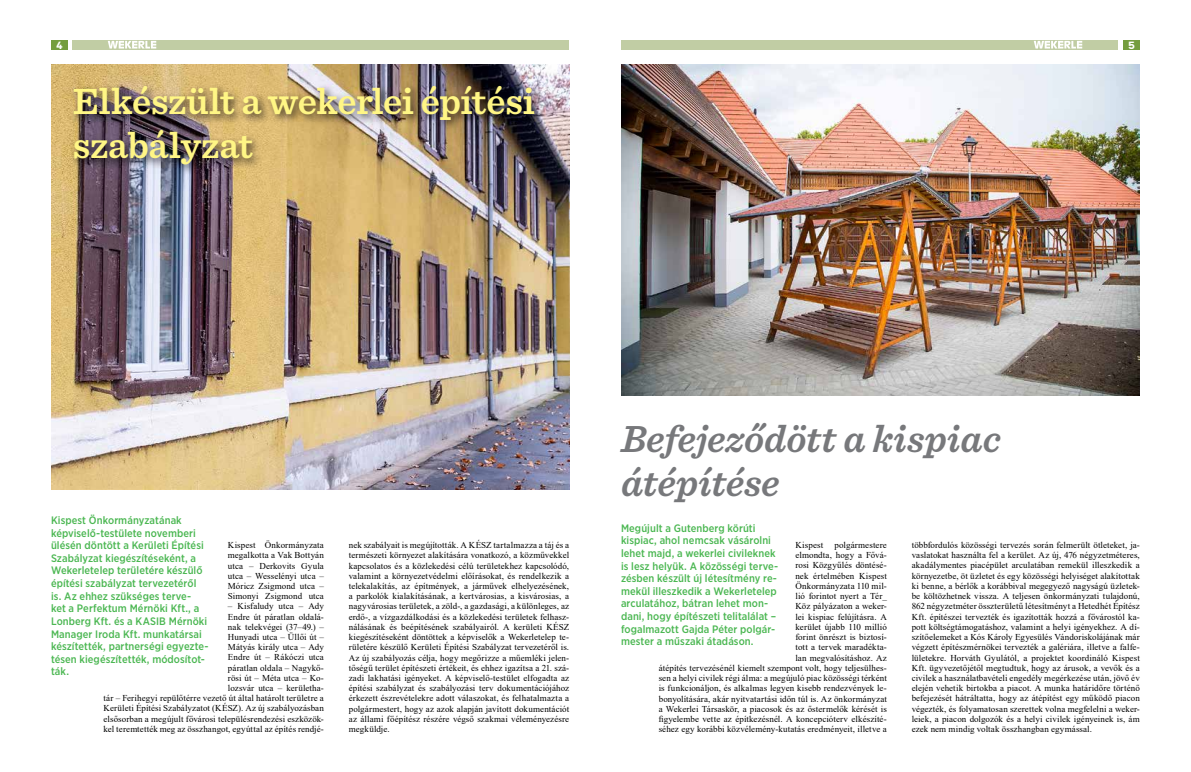
<style>
.page{position:relative;width:1191px;height:772px;background:#fff}
.page>*{position:absolute;margin:0;border:0;box-sizing:border-box;transform-origin:0 0}
.t1{font:italic 600 39.4px/44px "Sentinel";letter-spacing:-.005em;color:#77787b}
.t2{font:600 38px/44px "Sentinel";letter-spacing:-.01em;color:#fff685}
.t3{font:500 10.8px/12.6px "Gotham Narrow";letter-spacing:.005em;color:#4bb752}
.t4{font:800 10.5px "Andes";color:#fff}
.t5{font:9px/10.2px "Times New Roman";letter-spacing:.01em;color:#000;text-align:justify}
</style>
<div class="page">
<div style="left:51px;top:40px;width:17px;height:10px;background:#749d3e"></div>
<div style="left:1123px;top:40px;width:16px;height:10px;background:#749d3e"></div>
<img style="left:621px;top:65px;width:519px;height:330px">
<div style="left:72px;top:40px;width:497px;height:10px;background:#c1cda4"></div>
<div style="left:621px;top:40px;width:496px;height:10px;background:#c1cda4"></div>
<svg style="left:108px;top:41px;width:48px;height:7px"></svg>
<svg style="left:1034px;top:41px;width:48px;height:7px"></svg>
<img style="left:51px;top:65px;width:518px;height:424px">
<div style="left:70px;top:82px;width:475px;height:94px;background:#000;opacity:.71"></div>
<p class="t4" style="left:56px;top:38px;width:8px">4</p>
<p class="t4" style="left:1128px;top:38px;width:8px">5</p>
<h2 class="t2" style="left:73px;top:77px;width:463px">Elkészült a wekerlei építési szabályzat</h2>
<p class="t3" style="left:51px;top:513px;width:159px">Kispest Önkormányzatának képviselő-testülete novemberi ülésén döntött a Kerületi Építési<br>Szabályzat kiegészítéseként, a<br>Wekerletelep területére készülő építési szabályzat tervezetéről is. Az ehhez szükséges terve&shy;ket a Perfektum Mérnöki Kft., a<br>Lonberg Kft. és a KASIB Mérnöki<br>Manager Iroda Kft. munkatársai készítették, partnerségi egyezte&shy;tésen kiegészítették, módosítot&shy;ták.</p>
<p class="t5" style="left:228px;top:539px;width:97px">Kispest Önkormányzata megalkotta a Vak Bottyán utca – Derkovits Gyula utca – Wesselényi utca – Móricz Zsigmond utca – Simonyi Zsigmond utca</p>
<p class="t5" style="left:104px;top:600px;width:222px;text-align:right">– Kisfaludy utca – Ady<br>Endre út páratlan oldalá-<br>nak telekvégei (37–49.) –<br>Hunyadi utca – Üllői út –<br>Mátyás király utca – Ady<br>Endre út – Rákóczi utca<br>páratlan oldala – Nagykő-<br>rösi út – Méta utca – Ko-<br>lozsvár utca – kerületha-<br>tár – Ferihegyi repülőtérre vezető út által határolt területre a Kerületi Építési Szabályzatot (KÉSZ). Az új szabályozásban elsősorban a megújult fővárosi településrendezési eszközök&shy;kel teremtették meg az összhangot, egyúttal az építés rendjé-</p>
<p class="t5" style="left:349px;top:539px;width:222px">nek szabályait is megújították. A KÉSZ tartalmazza a táj és a természeti környezet alakítására vonatkozó, a közművekkel kapcsolatos és a közlekedési célú területekhez kapcsolódó, valamint a környezetvédelmi előírásokat, és rendelkezik a telekalakítás, az építmények, a járművek elhelyezésének, a parkolók kialakításának, a kertvárosias, a kisvárosias, a nagyvárosias területek, a zöld-, a gazdasági, a különleges, az erdő-, a vízgazdálkodási és a közlekedési területek felhasz&shy;nálásának és beépítésének szabályairól. A kerületi KÉSZ kiegészítéseként döntöttek a képviselők a Wekerletelep te&shy;rületére készülő Kerületi Építési Szabályzat tervezetéről is.<br>Az új szabályozás célja, hogy megőrizze a műemléki jelen&shy;tőségű terület építészeti értékeit, és ehhez igazítsa a 21. szá&shy;zadi lakhatási igényeket. A képviselő-testület elfogadta az építési szabályzat és szabályozási terv dokumentációjához érkezett észrevételekre adott válaszokat, és felhatalmazta a polgármestert, hogy az azok alapján javított dokumentációt az állami főépítész részére végső szakmai véleményezésre megküldje.</p>
<h1 class="t1" style="left:621px;top:414px;width:382px">Befejeződött a kispiac átépítése</h1>
<p class="t5" style="left:795px;top:539px;width:29px">Kispest</p>
<p class="t3" style="left:621px;top:521px;width:159px">Megújult a Gutenberg körúti kispiac, ahol nemcsak vásárolni lehet majd, a wekerlei civileknek is lesz helyük. A közösségi terve&shy;zésben készült új létesítmény re&shy;mekül illeszkedik a Wekerletelep arculatához, bátran lehet mon&shy;dani, hogy építészeti telitalálat – fogalmazott Gajda Péter polgár&shy;mester a műszaki átadáson.</p>
<p class="t5" style="left:658px;top:539px;width:230px;text-align:right">polgármestere<br>elmondta, hogy a Fővá-<br>rosi Közgyűlés döntésé-<br>nek értelmében Kispest<br>Önkormányzata 110 mil-<br>lió forintot nyert a Tér_<br>Köz pályázaton a weker-<br>lei kispiac felújításra. A<br>kerület újabb 110 millió<br>forint önrészt is biztosí-<br>tott a tervek maradékta-<br>lan megvalósításhoz. Az<br>átépítés tervezésénél kiemelt szempont volt, hogy teljesülhes&shy;sen a helyi civilek régi álma: a megújuló piac közösségi térként is funkcionáljon, és alkalmas legyen kisebb rendezvények le&shy;bonyolítására, akár nyitvatartási időn túl is. Az önkormányzat a Wekerlei Társaskör, a piacosok és az őstermelők kérését is figyelembe vette az építkezésnél. A koncepcióterv elkészíté&shy;séhez egy korábbi közvélemény-kutatás eredményeit, illetve a</p>
<p class="t5" style="left:911px;top:539px;width:230px">többfordulós közösségi tervezés során felmerült ötleteket, ja&shy;vaslatokat használta fel a kerület. Az új, 476 négyzetméteres, akadálymentes piacépület arculatában remekül illeszkedik a környezetbe, öt üzletet és egy közösségi helyiséget alakítottak ki benne, a bérlők a korábbival megegyező nagyságú üzletek&shy;be költözhetnek vissza. A teljesen önkormányzati tulajdonú, 862 négyzetméter összterületű létesítményt a Hetedhét Építész Kft. építészei tervezték és igazították hozzá a fővárostól ka&shy;pott költségtámogatáshoz, valamint a helyi igényekhez. A dí&shy;szítőelemeket a Kós Károly Egyesülés Vándoriskolájának már végzett építészmérnökei tervezték a galériára, illetve a falfe&shy;lületekre. Horváth Gyulától, a projektet koordináló Kispest Kft. ügyvezetőjétől megtudtuk, hogy az árusok, a vevők és a civilek a használatbavételi engedély megérkezése után, jövő év elején vehetik birtokba a piacot. A munka határidőre történő befejezését hátráltatta, hogy az átépítést egy működő piacon végezték, és folyamatosan szerettek volna megfelelni a weker&shy;leiek, a piacon dolgozók és a helyi civilek igényeinek is, ám ezek nem mindig voltak összhangban egymással.</p>
</div>
